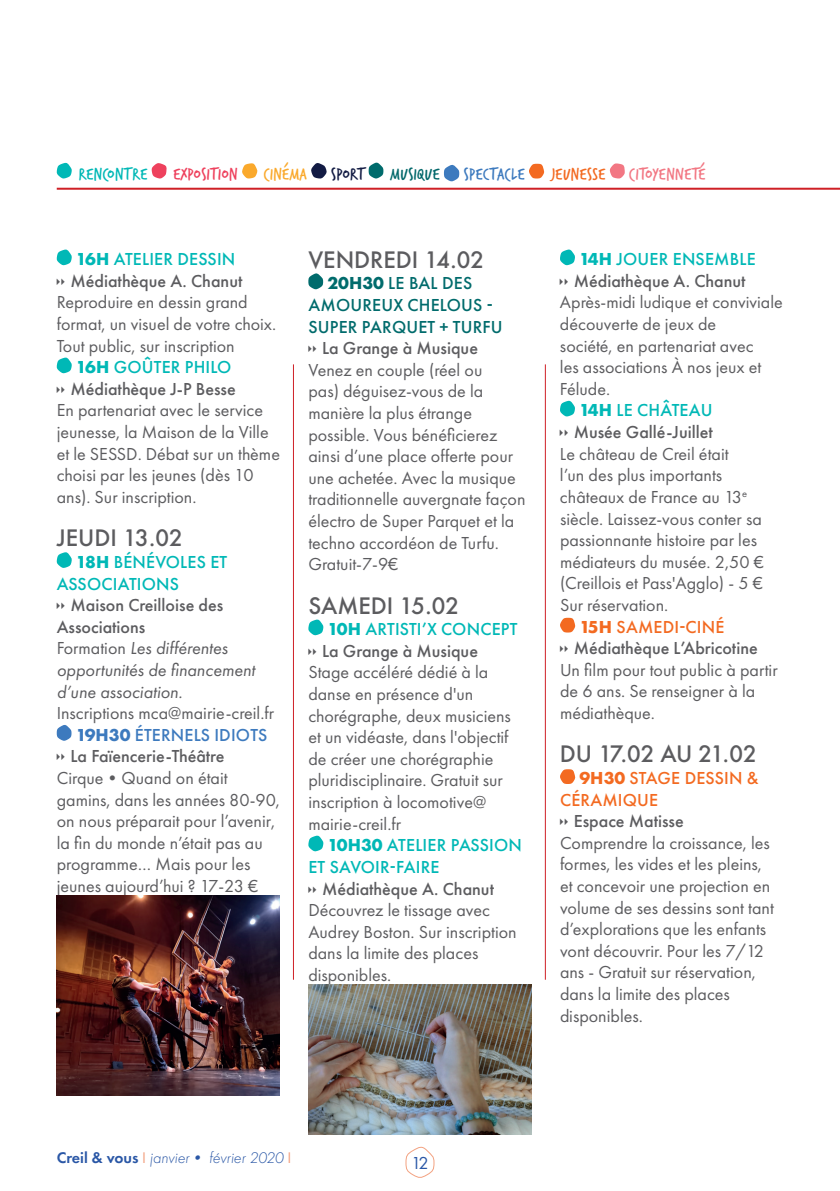
<style>
.page{position:relative;width:840px;height:1191px;background:#fff}
.page>*{position:absolute;margin:0;border:0;box-sizing:border-box;transform-origin:0 0}
.t1{font:500 22px "Futura";color:#5c5c5f}
.t2{font:18px/21.6px "Futura PT";color:#5c5c5f}
.t3{font:500 18px/21.6px "Futura PT";color:#5c5c5f;text-align:center}
.t4{font:500 18px/21.6px "Futura PT";letter-spacing:.01em;color:#00b8b6}
.t5{font:italic 18px/21.6px "Futura PT";color:#5c5c5f}
.t6{font:500 18px/21.6px "Futura PT";letter-spacing:.01em;color:#006b6c}
.t7{font:500 18px/21.6px "Futura PT";letter-spacing:.01em;color:#f36a21}
.t8{font:18px "Verveine";color:#f27783}
.t9{font:18px "Verveine";color:#ee415d}
.t10{font:18px "Verveine";letter-spacing:-.015em;color:#00b8b6}
.t11{font:18px "Verveine";color:#3d7abe}
.t12{font:18px "Verveine";color:#f36a21}
.t13{font:18px "Verveine";color:#03686b}
.t14{font:18px "Verveine";color:#faa92c}
.t15{font:18px "Verveine";letter-spacing:-.005em;color:#121b43}
.t16{font:18px "Futura PT";color:#2a57a6}
.t17{font:italic 300 16px "Futura PT";color:#2a57a6}
.s1{font-weight:700;color:#00b8b6}
.s2{color:#00b8b6}
.s3{font-weight:700}
.s4{font-weight:500;font-style:normal}
.s5{font-style:normal}
.s6{font-weight:700;color:#3d7abe}
.s7{font-weight:500;color:#3d7abe}
.s8{font-weight:500}
.s9{color:#5c5c5f}
.s10{font-weight:600;font-style:normal}
.s11{font-weight:400;font-style:normal;color:#f3a281}
</style>
<div class="page">
<svg style="left:405px;top:1146px;width:29px;height:32px"></svg>
<svg style="left:56px;top:249px;width:16px;height:17px"></svg>
<svg style="left:56px;top:357px;width:16px;height:17px"></svg>
<svg style="left:56px;top:552px;width:16px;height:16px"></svg>
<svg style="left:57px;top:725px;width:14px;height:16px"></svg>
<img style="left:57px;top:895px;width:223px;height:200px">
<svg style="left:308px;top:273px;width:15px;height:17px"></svg>
<svg style="left:308px;top:619px;width:15px;height:16px"></svg>
<svg style="left:308px;top:835px;width:15px;height:16px"></svg>
<img style="left:308px;top:984px;width:223px;height:150px">
<svg style="left:560px;top:249px;width:15px;height:17px"></svg>
<svg style="left:560px;top:400px;width:15px;height:17px"></svg>
<svg style="left:560px;top:618px;width:15px;height:14px"></svg>
<svg style="left:560px;top:769px;width:15px;height:15px"></svg>
<hr style="left:293px;top:364px;width:1px;height:615px;background:#cf2026">
<hr style="left:544px;top:364px;width:1px;height:615px;background:#cf2026">
<svg style="left:56px;top:162px;width:16px;height:17px"></svg>
<svg style="left:151px;top:163px;width:16px;height:16px"></svg>
<svg style="left:242px;top:163px;width:16px;height:16px"></svg>
<svg style="left:311px;top:163px;width:16px;height:16px"></svg>
<svg style="left:368px;top:162px;width:15px;height:17px"></svg>
<svg style="left:444px;top:164px;width:15px;height:18px"></svg>
<svg style="left:529px;top:164px;width:15px;height:14px"></svg>
<svg style="left:609px;top:163px;width:16px;height:16px"></svg>
<hr style="left:57px;top:188px;width:782px;height:2px;background:#cf2026">
<p class="t10" style="left:78px;top:161px;width:71px">RENCONTRE</p>
<p class="t9" style="left:173px;top:161px;width:66px">EXPOSITION</p>
<p class="t14" style="left:263px;top:161px;width:45px">CINÉMA</p>
<p class="t15" style="left:330px;top:161px;width:37px">SPORT</p>
<p class="t13" style="left:390px;top:161px;width:51px">MUSIQUE</p>
<p class="t11" style="left:463px;top:161px;width:63px">SPECTACLE</p>
<p class="t12" style="left:550px;top:161px;width:56px">JEUNESSE</p>
<p class="t8" style="left:628px;top:161px;width:78px">CITOYENNETÉ</p>
<p class="t3" style="left:70px;top:248px;width:173px"><span class="s1">16H</span> <span class="s2">ATELIER DESSIN<br></span>Médiathèque A. Chanut</p>
<p class="t2" style="left:57px;top:291px;width:192px">Reproduire en dessin grand</p>
<p class="t2" style="left:57px;top:313px;width:221px">format, un visuel de votre choix.</p>
<p class="t2" style="left:57px;top:335px;width:179px">Tout public, sur inscription</p>
<p class="t4" style="left:76px;top:356px;width:157px"><span class="s3">16H</span> GOÛTER PHILO</p>
<p class="t3" style="left:70px;top:378px;width:167px">Médiathèque J-P Besse</p>
<p class="t2" style="left:57px;top:399px;width:225px">En partenariat avec le service jeunesse, la Maison de la Ville et le SESSD. Débat sur un thème choisi par les jeunes (dès 10 ans). Sur inscription.</p>
<p class="t1" style="left:57px;top:523px;width:127px">JEUDI 13.02</p>
<p class="t4" style="left:57px;top:551px;width:172px;text-indent:19px"><span class="s3">18H</span> BÉNÉVOLES ET<br>ASSOCIATIONS</p>
<p class="t5" style="left:57px;top:594px;width:200px;text-indent:14px"><span class="s4">Maison Creilloise des<br>Associations<br></span><span class="s5">Formation</span> Les différentes opportunités de financement d’une association.</p>
<p class="t2" style="left:70px;top:702px;width:205px;text-indent:-14px">Inscriptions mca@mairie-creil.fr<br><span class="s6">19H30</span> <span class="s7">ÉTERNELS IDIOTS<br></span><span class="s8">La Faïencerie-Théâtre</span></p>
<p class="t2" style="left:57px;top:767px;width:225px">Cirque•Quand on était gamins, dans les années 80-90, on nous préparait pour l’avenir, la fin du monde n’était pas au programme… Mais pour les jeunes aujourd’hui ? 17-23 €</p>
<p class="t1" style="left:308px;top:244px;width:177px">VENDREDI 14.02</p>
<p class="t6" style="left:308px;top:272px;width:195px;text-indent:19px"><span class="s3">20H30</span> LE BAL DES<br>AMOUREUX CHELOUS -<br>SUPER PARQUET + TURFU</p>
<p class="t3" style="left:322px;top:337px;width:157px">La Grange à Musique</p>
<p class="t2" style="left:308px;top:359px;width:218px">Venez en couple (réel ou<br>pas) déguisez-vous de la manière la plus étrange possible. Vous bénéficierez ainsi d’une place offerte pour une achetée. Avec la musique traditionnelle auvergnate façon électro de Super Parquet et la techno accordéon de Turfu.<br>Gratuit-7-9€</p>
<p class="t1" style="left:308px;top:590px;width:152px">SAMEDI 15.02</p>
<p class="t4" style="left:322px;top:618px;width:197px;text-indent:5px"><span class="s3">10H</span> ARTISTI’X CONCEPT<br><span class="s9">La Grange à Musique</span></p>
<p class="t2" style="left:308px;top:661px;width:204px">Stage accéléré dédié à la danse en présence d'un chorégraphe, deux musiciens et un vidéaste, dans l'objectif de créer une chorégraphie pluridisciplinaire. Gratuit sur inscription à locomotive@ mairie-creil.fr</p>
<p class="t4" style="left:308px;top:834px;width:215px;text-indent:19px"><span class="s3">10H30</span> ATELIER PASSION<br>ET SAVOIR-FAIRE</p>
<p class="t3" style="left:322px;top:877px;width:173px">Médiathèque A. Chanut</p>
<p class="t2" style="left:308px;top:899px;width:210px">Découvrez le tissage avec<br>Audrey Boston. Sur inscription dans la limite des places disponibles.</p>
<p class="t3" style="left:573px;top:248px;width:183px"><span class="s1">14H</span> <span class="s2">JOUER ENSEMBLE<br></span>Médiathèque A. Chanut</p>
<p class="t2" style="left:559px;top:291px;width:224px">Après-midi ludique et conviviale</p>
<p class="t2" style="left:559px;top:313px;width:158px">découverte de jeux de</p>
<p class="t2" style="left:559px;top:335px;width:195px">société, en partenariat avec</p>
<p class="t2" style="left:559px;top:356px;width:203px">les associations À nos jeux et</p>
<p class="t2" style="left:559px;top:378px;width:52px">Félude.</p>
<p class="t4" style="left:579px;top:400px;width:135px"><span class="s3">14H</span> LE CHÂTEAU</p>
<p class="t3" style="left:573px;top:421px;width:141px">Musée Gallé-Juillet</p>
<p class="t2" style="left:559px;top:443px;width:170px">Le château de Creil était</p>
<p class="t2" style="left:559px;top:464px;width:164px">l’un des plus importants</p>
<p class="t2" style="left:559px;top:486px;width:188px">châteaux de France au 13<sup>e</sup></p>
<p class="t2" style="left:559px;top:507px;width:203px">siècle. Laissez-vous conter sa</p>
<p class="t2" style="left:559px;top:529px;width:198px">passionnante histoire par les</p>
<p class="t2" style="left:559px;top:551px;width:205px">médiateurs du musée. 2,50 €</p>
<p class="t2" style="left:559px;top:572px;width:204px">(Creillois et Pass'Agglo) - 5 €</p>
<p class="t2" style="left:559px;top:594px;width:110px">Sur réservation.</p>
<p class="t7" style="left:579px;top:616px;width:146px"><span class="s3">15H</span> SAMEDI-CINÉ</p>
<p class="t3" style="left:573px;top:637px;width:185px">Médiathèque L’Abricotine</p>
<p class="t2" style="left:559px;top:659px;width:219px">Un film pour tout public à partir de 6 ans. Se renseigner à la médiathèque.</p>
<p class="t1" style="left:559px;top:739px;width:198px">DU 17.02 AU 21.02</p>
<p class="t7" style="left:559px;top:767px;width:200px;text-indent:19px"><span class="s3">9H30</span> STAGE DESSIN &amp;<br>CÉRAMIQUE</p>
<p class="t3" style="left:573px;top:810px;width:111px">Espace Matisse</p>
<p class="t2" style="left:559px;top:832px;width:215px">Comprendre la croissance, les formes, les vides et les pleins, et concevoir une projection en volume de ses dessins sont tant d’explorations que les enfants vont découvrir. Pour les 7/12 ans - Gratuit sur réservation, dans la limite des places disponibles.</p>
<p class="t17" style="left:57px;top:1149px;width:236px"><span class="s10">Creil &amp; vous</span> <span class="s11">I</span> janvier• février 2020 <span class="s11">I</span></p>
<p class="t16" style="left:411px;top:1152px;width:19px">12</p>
</div>
